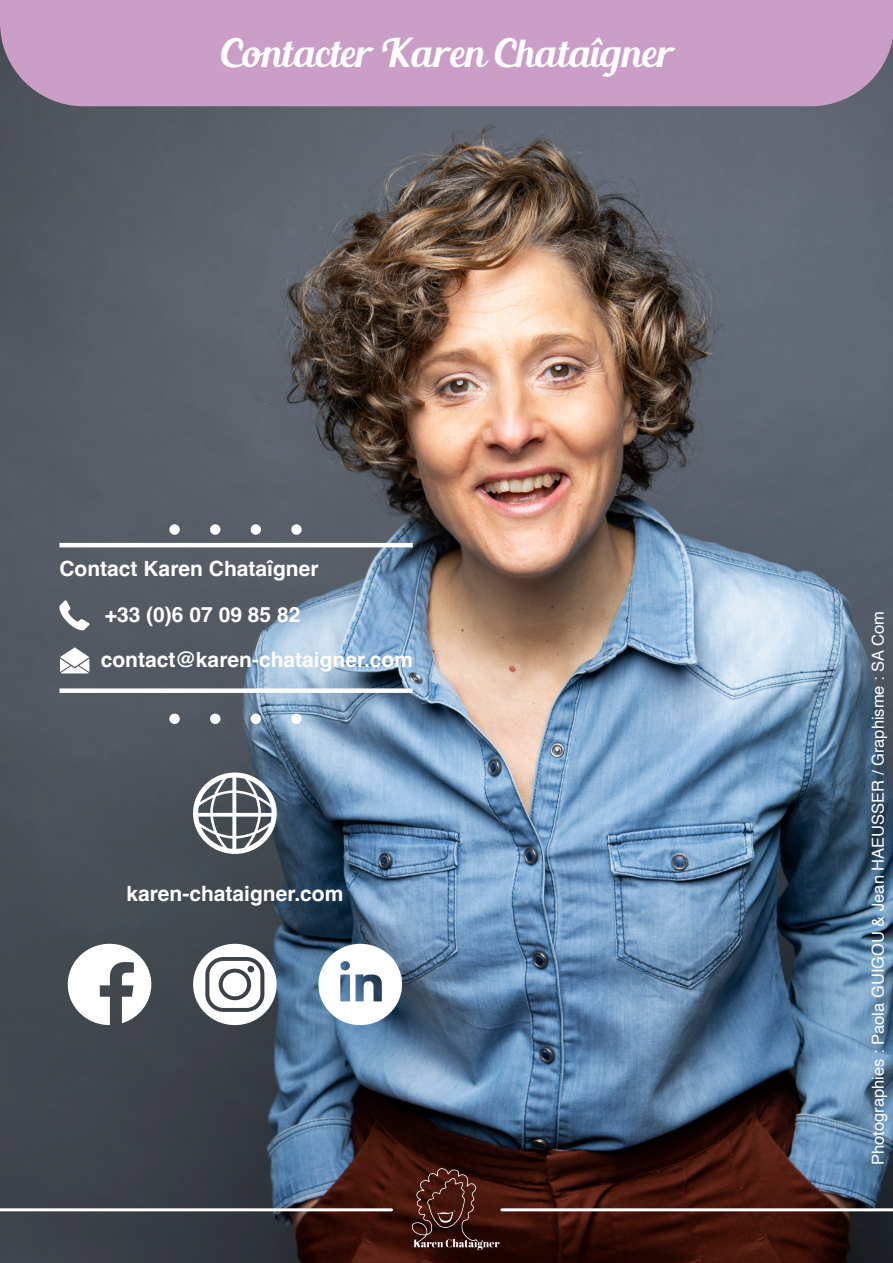
<style>
.page{position:relative;width:893px;height:1263px;background:#fff}
.page>*{position:absolute;margin:0;border:0;box-sizing:border-box;transform-origin:0 0}
.t1{font:39px "Blenda Script";color:#fff}
.t2{font:700 21px "Helvetica";color:#fff}
.t3{font:16.5px "Helvetica";color:#fff}
</style>
<div class="page">
<img style="left:0;top:106px;width:893px;height:1157px">
<svg style="left:193px;top:772px;width:84px;height:82px"></svg>
<svg style="left:68px;top:944px;width:83px;height:81px"></svg>
<svg style="left:193px;top:944px;width:84px;height:81px"></svg>
<svg style="left:318px;top:944px;width:84px;height:81px"></svg>
<hr style="left:59px;top:543px;width:354px;height:4px;background:#fff">
<div style="left:59px;top:688px;width:354px;height:5px;background:#fff"></div>
<svg style="left:175px;top:524px;width:122px;height:11px"></svg>
<svg style="left:175px;top:713px;width:122px;height:11px"></svg>
<svg style="left:60px;top:647px;width:29px;height:26px"></svg>
<svg style="left:59px;top:600px;width:30px;height:30px"></svg>
<img style="left:388px;top:1151px;width:132px;height:112px">
<hr style="left:0;top:1208px;width:392px;height:3px;background:#fff">
<hr style="left:502px;top:1208px;width:391px;height:3px;background:#fff">
<div style="left:0;top:0;width:893px;height:106px;background:#cb9ec8"></div>
<h1 class="t1" style="left:220px;top:40px;width:455px">Contacter Karen Chataîgner</h1>
<p class="t2" style="left:59px;top:560px;width:261px">Contact Karen Chataîgner</p>
<p class="t2" style="left:105px;top:606px;width:197px">+33 (0)6 07 09 85 82</p>
<p class="t2" style="left:101px;top:651px;width:314px">contact@karen-chataigner.com</p>
<p class="t2" style="left:126px;top:885px;width:219px">karen-chataigner.com</p>
<p class="t3" style="left:871px;top:1165px;width:555px;rotate:-90deg">Photographies : Paola GUIGOU &amp; Jean HAEUSSER / Graphisme : SA Com</p>
</div>
